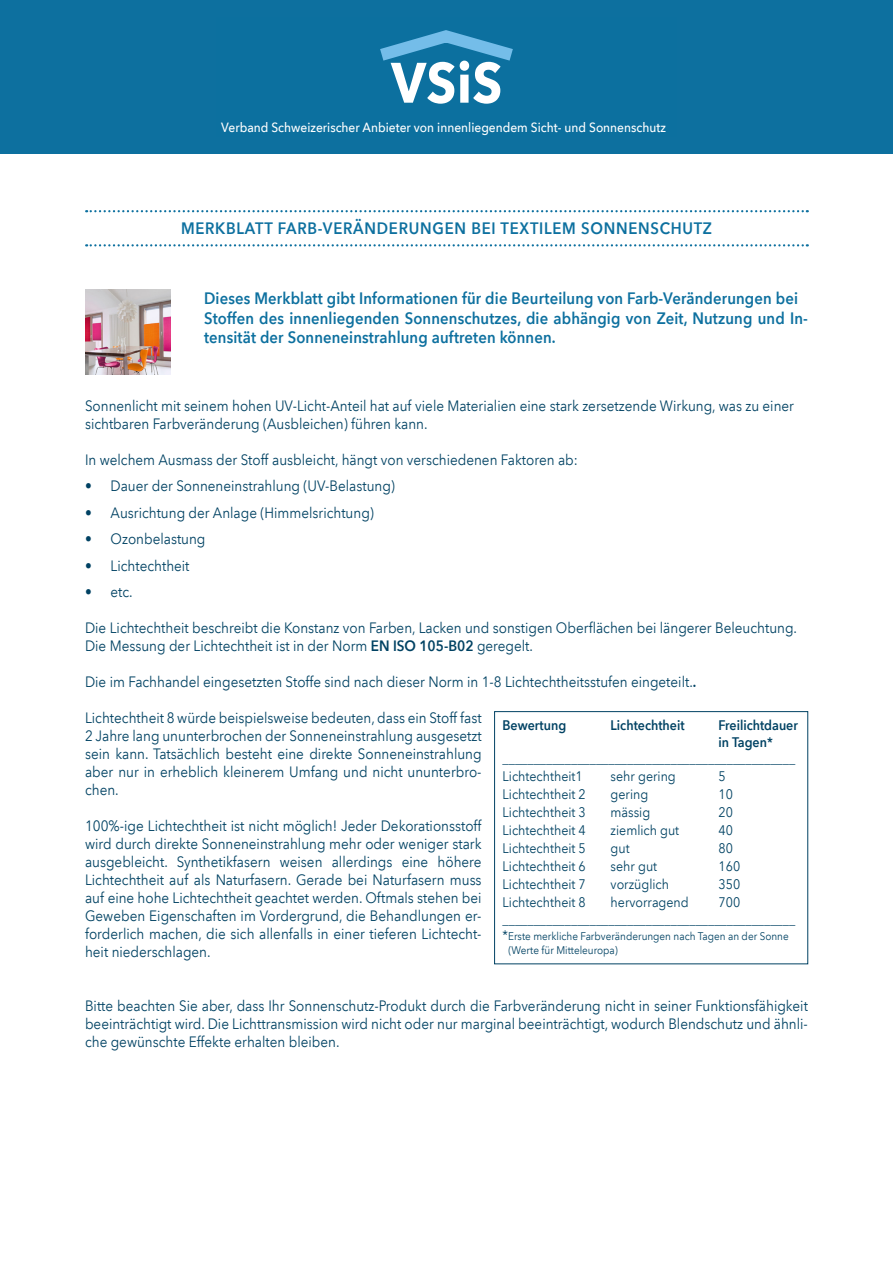
<style>
.page{position:relative;width:893px;height:1263px;background:#fff}
.page>*{position:absolute;margin:0;border:0;box-sizing:border-box;transform-origin:0 0}
.t1{font:700 56.25px "Avenir Next LT Com";color:#fff;scale:.9 1}
.H1_CENTER_BLUE{font:600 16.5px/19.8px "Avenir Next LT Com";letter-spacing:.01em;color:#0d709f;scale:.9 1}
.H1_CENTER_BLUE-2{font:600 16.5px "Avenir Next LT Com";letter-spacing:.05em;color:#0d709f;scale:.9 1}
.P_SMALL_LEFT{font:15px/18px "Avenir Next LT Com";color:#004263;text-align:justify;scale:.9 1}
.P_SMALL_LEFT-2{font:13.8px "Avenir Next LT Com";color:#004263;scale:.9 1}
.P_SMALL_LEFT-3{font:600 13.8px "Avenir Next LT Com";color:#004263;scale:.9 1}
.t2{font:500 13.35px "Avenir Next LT Com";color:#fff;scale:.9 1}
.P_SMALL_LEFT-4{font:11.1px "Avenir Next LT Com";color:#004263;scale:.9 1}
.s1{font-weight:600}
.s2{font-size:13.8px}
</style>
<div class="page">
<div style="left:0;top:0;width:893px;height:153px;background:#0d709f"></div>
<svg style="left:86px;top:210px;width:722px;height:2px"></svg>
<svg style="left:86px;top:244px;width:722px;height:2px"></svg>
<svg style="left:380px;top:30px;width:133px;height:31px"></svg>
<img style="left:85px;top:289px;width:85px;height:85px">
<div style="left:494px;top:711px;width:314px;height:253px;border:1px solid #004263"></div>
<p class="t1" style="left:391px;top:49px;width:125px">VSiS</p>
<p class="t2" style="left:221px;top:119px;width:496px">Verband Schweizerischer Anbieter von innenliegendem Sicht- und Sonnenschutz</p>
<p class="H1_CENTER_BLUE-2" style="left:181px;top:218px;width:591px">MERKBLATT FARB-VERÄNDERUNGEN BEI TEXTILEM SONNENSCHUTZ</p>
<p class="H1_CENTER_BLUE" style="left:204px;top:288px;width:661px">Dieses Merkblatt gibt Informationen für die Beurteilung von Farb-Veränderungen bei</p>
<p class="H1_CENTER_BLUE" style="left:204px;top:308px;width:672px">Stoffen des innenliegenden Sonnenschutzes, die abhängig von Zeit, Nutzung und In&shy;tensität der Sonneneinstrahlung auftreten können.</p>
<p class="P_SMALL_LEFT" style="left:85px;top:396px;width:789px">Sonnenlicht mit seinem hohen UV-Licht-Anteil hat auf viele Materialien eine stark zersetzende Wirkung, was zu einer</p>
<p class="P_SMALL_LEFT" style="left:85px;top:414px;width:382px">sichtbaren Farbveränderung (Ausbleichen) führen kann.</p>
<p class="P_SMALL_LEFT" style="left:85px;top:450px;width:549px">In welchem Ausmass der Stoff ausbleicht, hängt von verschiedenen Faktoren ab:</p>
<p class="P_SMALL_LEFT" style="left:85px;top:477px;width:346px">• Dauer der Sonneneinstrahlung (UV-Belastung)</p>
<p class="P_SMALL_LEFT" style="left:85px;top:503px;width:322px">• Ausrichtung der Anlage (Himmelsrichtung)</p>
<p class="P_SMALL_LEFT" style="left:85px;top:530px;width:135px">• Ozonbelastung</p>
<p class="P_SMALL_LEFT" style="left:85px;top:556px;width:118px">• Lichtechtheit</p>
<p class="P_SMALL_LEFT" style="left:85px;top:583px;width:55px">• etc.</p>
<p class="P_SMALL_LEFT" style="left:85px;top:619px;width:793px">Die Lichtechtheit beschreibt die Konstanz von Farben, Lacken und sonstigen Oberflächen bei längerer Beleuchtung.</p>
<p class="P_SMALL_LEFT" style="left:85px;top:637px;width:499px">Die Messung der Lichtechtheit ist in der Norm <span class="s1">EN ISO 105-B02</span> geregelt.</p>
<p class="P_SMALL_LEFT" style="left:85px;top:673px;width:681px">Die im Fachhandel eingesetzten Stoffe sind nach dieser Norm in 1-8 Lichtechtheitsstufen eingeteilt.<span class="s1">.</span></p>
<p class="P_SMALL_LEFT" style="left:85px;top:709px;width:442px">Lichtechtheit 8 würde beispielsweise bedeuten, dass ein Stoff fast 2 Jahre lang ununterbrochen der Sonneneinstrahlung ausgesetzt sein kann. Tatsächlich besteht eine direkte Sonneneinstrahlung aber nur in erheblich kleinerem Umfang und nicht ununterbro&shy;chen.</p>
<p class="P_SMALL_LEFT" style="left:85px;top:817px;width:442px">100%-ige Lichtechtheit ist nicht möglich! Jeder Dekorationsstoff wird durch direkte Sonneneinstrahlung mehr oder weniger stark ausgebleicht. Synthetikfasern weisen allerdings eine höhere Lichtechtheit auf als Naturfasern. Gerade bei Naturfasern muss auf eine hohe Lichtechtheit geachtet werden. Oftmals stehen bei Geweben Eigenschaften im Vordergrund, die Behandlungen er&shy;forderlich machen, die sich allenfalls in einer tieferen Lichtecht&shy;heit niederschlagen.</p>
<p class="P_SMALL_LEFT" style="left:85px;top:997px;width:805px">Bitte beachten Sie aber, dass Ihr Sonnenschutz-Produkt durch die Farbveränderung nicht in seiner Funktionsfähigkeit beeinträchtigt wird. Die Lichttransmission wird nicht oder nur marginal beeinträchtigt, wodurch Blendschutz und ähnli&shy;che gewünschte Effekte erhalten bleiben.</p>
<p class="P_SMALL_LEFT-3" style="left:503px;top:717px;width:72px">Bewertung</p>
<p class="P_SMALL_LEFT-3" style="left:611px;top:717px;width:84px">Lichtechtheit</p>
<p class="P_SMALL_LEFT-3" style="left:719px;top:717px;width:90px">Freilichtdauer</p>
<p class="P_SMALL_LEFT-3" style="left:719px;top:733px;width:62px">in Tagen*</p>
<p class="P_SMALL_LEFT-2" style="left:503px;top:750px;width:327px">_______________________________________________</p>
<p class="P_SMALL_LEFT-2" style="left:503px;top:768px;width:91px">Lichtechtheit1</p>
<p class="P_SMALL_LEFT-2" style="left:611px;top:768px;width:74px">sehr gering</p>
<p class="P_SMALL_LEFT-2" style="left:719px;top:768px;width:10px">5</p>
<p class="P_SMALL_LEFT-2" style="left:503px;top:786px;width:94px">Lichtechtheit 2</p>
<p class="P_SMALL_LEFT-2" style="left:611px;top:786px;width:43px">gering</p>
<p class="P_SMALL_LEFT-2" style="left:719px;top:786px;width:18px">10</p>
<p class="P_SMALL_LEFT-2" style="left:503px;top:804px;width:94px">Lichtechtheit 3</p>
<p class="P_SMALL_LEFT-2" style="left:611px;top:804px;width:46px">mässig</p>
<p class="P_SMALL_LEFT-2" style="left:719px;top:804px;width:18px">20</p>
<p class="P_SMALL_LEFT-2" style="left:503px;top:822px;width:94px">Lichtechtheit 4</p>
<p class="P_SMALL_LEFT-2" style="left:611px;top:822px;width:78px">ziemlich gut</p>
<p class="P_SMALL_LEFT-2" style="left:719px;top:822px;width:18px">40</p>
<p class="P_SMALL_LEFT-2" style="left:503px;top:840px;width:94px">Lichtechtheit 5</p>
<p class="P_SMALL_LEFT-2" style="left:611px;top:840px;width:23px">gut</p>
<p class="P_SMALL_LEFT-2" style="left:719px;top:840px;width:18px">80</p>
<p class="P_SMALL_LEFT-2" style="left:503px;top:858px;width:94px">Lichtechtheit 6</p>
<p class="P_SMALL_LEFT-2" style="left:611px;top:858px;width:53px">sehr gut</p>
<p class="P_SMALL_LEFT-2" style="left:719px;top:858px;width:26px">160</p>
<p class="P_SMALL_LEFT-2" style="left:503px;top:876px;width:94px">Lichtechtheit 7</p>
<p class="P_SMALL_LEFT-2" style="left:611px;top:876px;width:67px">vorzüglich</p>
<p class="P_SMALL_LEFT-2" style="left:719px;top:876px;width:26px">350</p>
<p class="P_SMALL_LEFT-2" style="left:503px;top:894px;width:94px">Lichtechtheit 8</p>
<p class="P_SMALL_LEFT-2" style="left:611px;top:894px;width:88px">hervorragend</p>
<p class="P_SMALL_LEFT-2" style="left:719px;top:894px;width:26px">700</p>
<p class="P_SMALL_LEFT-2" style="left:503px;top:911px;width:327px">_______________________________________________</p>
<p class="P_SMALL_LEFT-4" style="left:503px;top:930px;width:319px"><span class="s2">*</span>Erste merkliche Farbveränderungen nach Tagen an der Sonne</p>
<p class="P_SMALL_LEFT-4" style="left:509px;top:943px;width:123px">(Werte für Mitteleuropa)</p>
</div>
